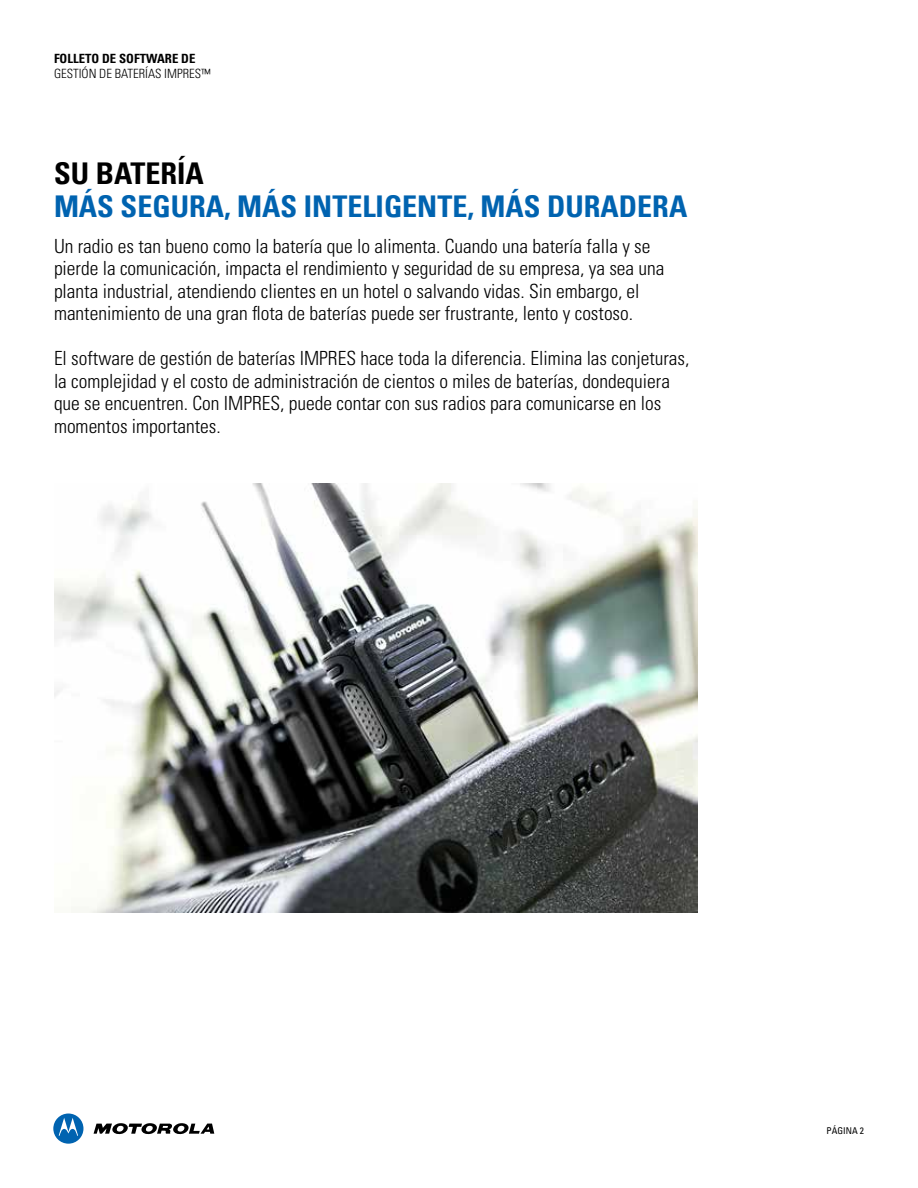
<style>
.page{position:relative;width:918px;height:1188px;background:#fff}
.page>*{position:absolute;margin:0;border:0;box-sizing:border-box;transform-origin:0 0}
.t1{font:700 condensed 30px "Univers";color:#0063b0}
.t2{font:700 condensed 30px "Univers";color:#000}
.t3{font:300 condensed 19.5px/22.5px "Univers";color:#000}
.t4{font:300 condensed 12.75px "Univers";color:#000}
.t5{font:700 condensed 12.75px "Univers";color:#000}
.t6{font:condensed 9.3px "Univers";color:#000}
</style>
<div class="page">
<svg style="left:94px;top:1123px;width:120px;height:12px"></svg>
<div style="left:54px;top:1114px;width:29px;height:29px;background:#0a69b3;border-radius:50%"></div>
<div style="left:53px;top:1114px;width:30px;height:30px;background:#0063b0;border-radius:50%"></div>
<svg style="left:59px;top:1118px;width:19px;height:18px"></svg>
<img style="left:54px;top:484px;width:644px;height:429px">
<p class="t5" style="left:54px;top:51px;width:143px">FOLLETO DE SOFTWARE DE</p>
<p class="t4" style="left:54px;top:66px;width:158px">GESTIÓN DE BATERÍAS IMPRES™</p>
<h1 class="t2" style="left:54px;top:155px;width:151px">SU BATERÍA</h1>
<h1 class="t1" style="left:54px;top:188px;width:635px">MÁS SEGURA, MÁS INTELIGENTE, MÁS DURADERA</h1>
<p class="t3" style="left:54px;top:235px;width:612px">Un radio es tan bueno como la batería que lo alimenta. Cuando una batería falla y se pierde la comunicación, impacta el rendimiento y seguridad de su empresa, ya sea una planta industrial, atendiendo clientes en un hotel o salvando vidas. Sin embargo, el mantenimiento de una gran flota de baterías puede ser frustrante, lento y costoso.</p>
<p class="t3" style="left:54px;top:347px;width:637px">El software de gestión de baterías IMPRES hace toda la diferencia. Elimina las conjeturas, la complejidad y el costo de administración de cientos o miles de baterías, dondequiera que se encuentren. Con IMPRES, puede contar con sus radios para comunicarse en los momentos importantes.</p>
<p class="t6" style="left:827px;top:1125px;width:39px">PÁGINA 2</p>
</div>
